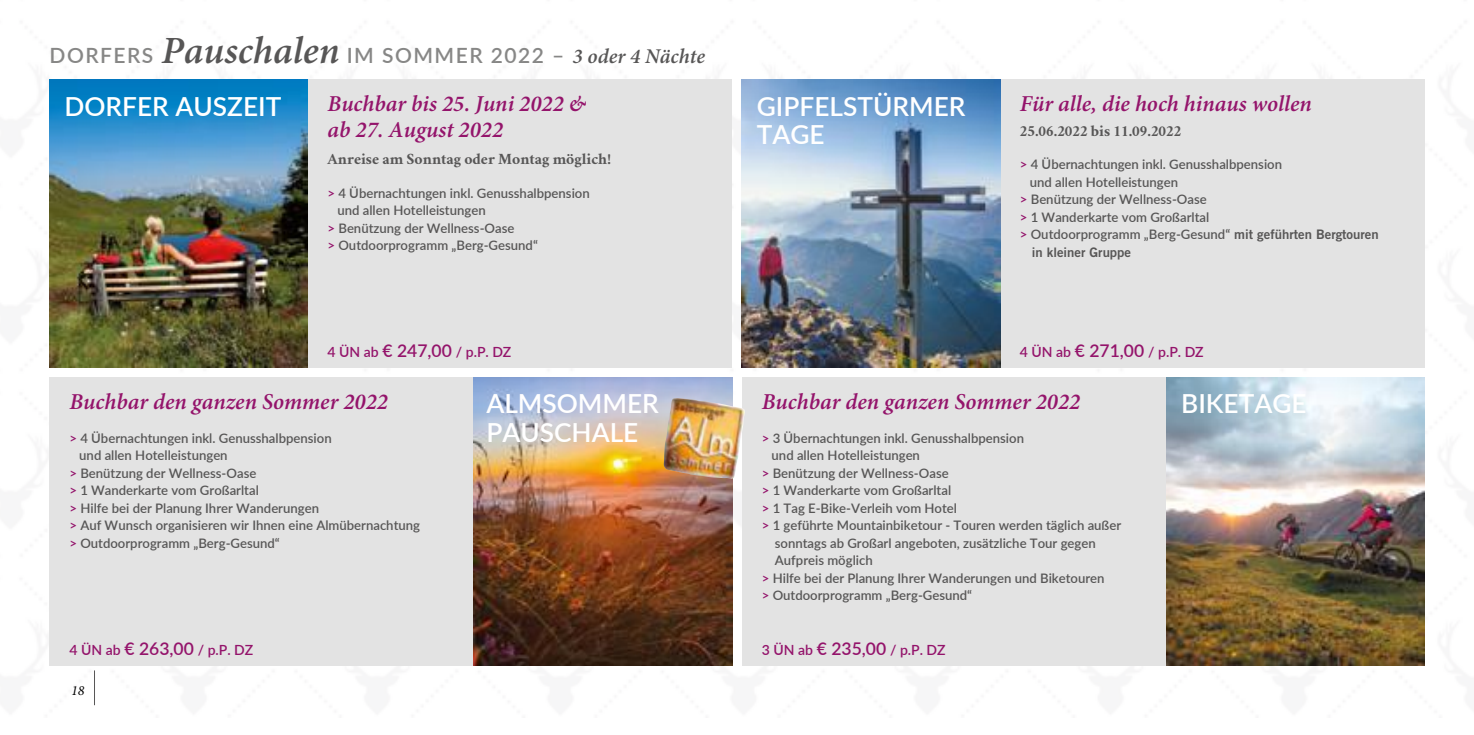
<style>
.page{position:relative;width:1474px;height:735px;background:#fff}
.page>*{position:absolute;margin:0;border:0;box-sizing:border-box;transform-origin:0 0}
.t1{font:600 26.25px/28px "Lato";color:#fff}
.t2{font:italic 600 22.75px/26.2px "Minion Pro";color:#94146b}
.t3{font:600 21px "Lato";letter-spacing:.07em;color:#878786}
.t4{font:700 15.75px "Crimson";color:#575656}
.t5{font:600 14px "Lato";color:#94146b}
.t6{font:italic 14px "Minion Pro";color:#000}
.t7{font:600 13.12px "Lato";color:#575656}
.t8{font:13.12px "Trade Gothic Bold Two";color:#575656}
.s1{font-family:"Minion Pro";font-style:italic;font-size:38.5px;color:#575656}
.s2{font-family:"Minion Pro";font-style:italic;color:#575656}
.s3{color:#94146b}
.s4{font-family:"Trade Gothic Bold Two";font-weight:400}
.s5{font-size:17.5px}
</style>
<div class="page">
<img style="left:49px;top:79px;width:1376px;height:627px">
<div style="left:50px;top:79px;width:682px;height:288px;background:#e3e3e3"></div>
<div style="left:742px;top:377px;width:682px;height:288px;background:#e3e3e3"></div>
<div style="left:50px;top:377px;width:682px;height:288px;background:#e3e3e3"></div>
<div style="left:742px;top:79px;width:682px;height:288px;background:#e3e3e3"></div>
<img style="left:50px;top:79px;width:258px;height:288px">
<img style="left:742px;top:79px;width:258px;height:288px">
<img style="left:1166px;top:377px;width:258px;height:288px">
<img style="left:474px;top:377px;width:258px;height:288px">
<hr style="left:94px;top:670px;width:1px;height:34px;background:#575656">
<img style="left:663px;top:398px;width:82px;height:80px">
<h3 class="t3" style="left:50px;top:40px;width:657px">DORFERS <span class="s1">Pauschalen</span> IM SOMMER 2022 – <span class="s2">3 oder 4 Nächte</span></h3>
<h1 class="t1" style="left:757px;top:91px;width:210px">GIPFELSTÜRMER<br>TAGE</h1>
<h1 class="t1" style="left:64px;top:91px;width:218px">DORFER AUSZEIT</h1>
<h2 class="t2" style="left:1019px;top:91px;width:293px">Für alle, die hoch hinaus wollen</h2>
<h2 class="t2" style="left:327px;top:91px;width:260px">Buchbar bis 25. Juni 2022 &amp; ab 27. August 2022</h2>
<p class="t4" style="left:1019px;top:119px;width:163px">25.06.2022 bis 11.09.2022</p>
<p class="t7" style="left:1019px;top:155px;width:264px"><span class="s3">&gt;</span> 4 Übernachtungen inkl. Genusshalbpension</p>
<p class="t7" style="left:1029px;top:172px;width:150px">und allen Hotelleistungen</p>
<p class="t7" style="left:1019px;top:190px;width:188px"><span class="s3">&gt;</span> Benützung der Wellness-Oase</p>
<p class="t7" style="left:1019px;top:207px;width:191px"><span class="s3">&gt;</span> 1 Wanderkarte vom Großarltal</p>
<p class="t7" style="left:1019px;top:225px;width:360px"><span class="s3">&gt;</span> Outdoorprogramm „Berg-Gesund“ <span class="s4">mit geführten Bergtouren</span></p>
<p class="t8" style="left:1031px;top:244px;width:101px">in kleiner Gruppe</p>
<p class="t4" style="left:327px;top:147px;width:285px">Anreise am Sonntag oder Montag möglich!</p>
<p class="t7" style="left:327px;top:183px;width:264px"><span class="s3">&gt;</span> 4 Übernachtungen inkl. Genusshalbpension</p>
<p class="t7" style="left:337px;top:201px;width:150px">und allen Hotelleistungen</p>
<p class="t7" style="left:327px;top:218px;width:188px"><span class="s3">&gt;</span> Benützung der Wellness-Oase</p>
<p class="t7" style="left:327px;top:236px;width:212px"><span class="s3">&gt;</span> Outdoorprogramm „Berg-Gesund“</p>
<p class="t5" style="left:327px;top:341px;width:185px">4 ÜN ab <span class="s5">€ 247,00</span> / p.P. DZ</p>
<p class="t5" style="left:1019px;top:341px;width:185px">4 ÜN ab <span class="s5">€ 271,00</span> / p.P. DZ</p>
<h2 class="t2" style="left:69px;top:389px;width:320px">Buchbar den ganzen Sommer 2022</h2>
<p class="t7" style="left:69px;top:428px;width:264px"><span class="s3">&gt;</span> 4 Übernachtungen inkl. Genusshalbpension</p>
<p class="t7" style="left:79px;top:445px;width:150px">und allen Hotelleistungen</p>
<p class="t7" style="left:69px;top:463px;width:188px"><span class="s3">&gt;</span> Benützung der Wellness-Oase</p>
<p class="t7" style="left:69px;top:480px;width:191px"><span class="s3">&gt;</span> 1 Wanderkarte vom Großarltal</p>
<p class="t7" style="left:69px;top:498px;width:251px"><span class="s3">&gt;</span> Hilfe bei der Planung Ihrer Wanderungen</p>
<p class="t7" style="left:69px;top:515px;width:352px"><span class="s3">&gt;</span> Auf Wunsch organisieren wir Ihnen eine Almübernachtung</p>
<p class="t7" style="left:69px;top:533px;width:212px"><span class="s3">&gt;</span> Outdoorprogramm „Berg-Gesund“</p>
<h1 class="t1" style="left:486px;top:388px;width:174px">ALMSOMMER<br>PAUSCHALE</h1>
<h2 class="t2" style="left:761px;top:389px;width:320px">Buchbar den ganzen Sommer 2022</h2>
<p class="t7" style="left:761px;top:428px;width:264px"><span class="s3">&gt;</span> 3 Übernachtungen inkl. Genusshalbpension</p>
<p class="t7" style="left:771px;top:445px;width:150px">und allen Hotelleistungen</p>
<p class="t7" style="left:761px;top:463px;width:188px"><span class="s3">&gt;</span> Benützung der Wellness-Oase</p>
<p class="t7" style="left:761px;top:480px;width:191px"><span class="s3">&gt;</span> 1 Wanderkarte vom Großarltal</p>
<p class="t7" style="left:761px;top:498px;width:197px"><span class="s3">&gt;</span> 1 Tag E-Bike-Verleih vom Hotel</p>
<p class="t7" style="left:761px;top:515px;width:361px"><span class="s3">&gt;</span> 1 geführte Mountainbiketour - Touren werden täglich außer</p>
<p class="t7" style="left:775px;top:533px;width:322px">sonntags ab Großarl angeboten, zusätzliche Tour gegen</p>
<p class="t7" style="left:775px;top:550px;width:99px">Aufpreis möglich</p>
<p class="t7" style="left:761px;top:568px;width:344px"><span class="s3">&gt;</span> Hilfe bei der Planung Ihrer Wanderungen und Biketouren</p>
<p class="t7" style="left:761px;top:585px;width:212px"><span class="s3">&gt;</span> Outdoorprogramm „Berg-Gesund“</p>
<h1 class="t1" style="left:1181px;top:388px;width:127px">BIKETAGE</h1>
<p class="t5" style="left:69px;top:639px;width:185px">4 ÜN ab <span class="s5">€ 263,00</span> / p.P. DZ</p>
<p class="t5" style="left:761px;top:639px;width:185px">3 ÜN ab <span class="s5">€ 235,00</span> / p.P. DZ</p>
<p class="t6" style="left:71px;top:681px;width:15px">18</p>
</div>
